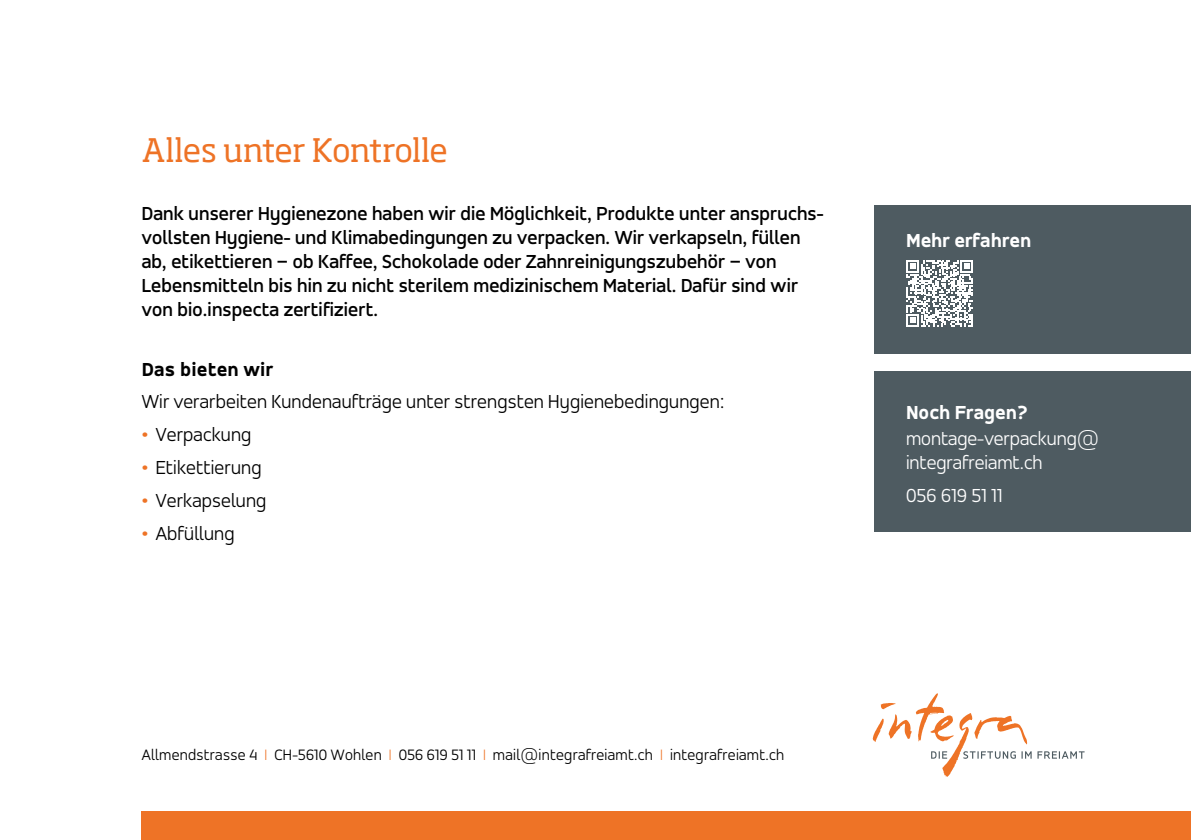
<style>
.page{position:relative;width:1191px;height:840px;background:#fff}
.page>*{position:absolute;margin:0;border:0;box-sizing:border-box;transform-origin:0 0}
.t1{font:32px "Soho Pro";letter-spacing:-.025em;color:#ee7326}
.t2{font:500 20px/24px "Accord";letter-spacing:.01em;color:#000}
.t3{font:300 20px "Accord";letter-spacing:.01em;color:#000}
.t4{font:300 20px/24px "Accord";color:#fff}
.t5{font:800 20px "Accord";color:#fff}
.t6{font:800 20px "Accord";letter-spacing:.01em;color:#000}
.t7{font:300 20px "Accord";letter-spacing:.02em;color:#fff}
.t8{font:300 16px "Accord";letter-spacing:.02em;color:#000}
.s1{font-weight:500;color:#ee7326}
.s2{font-weight:200;color:#ee7326}
</style>
<div class="page">
<div style="left:874px;top:205px;width:317px;height:148px;background:#4e5b61"></div>
<div style="left:874px;top:371px;width:317px;height:160px;background:#4e5b61"></div>
<svg style="left:872px;top:693px;width:212px;height:83px"></svg>
<div style="left:142px;top:811px;width:1049px;height:28px;background:#ee7326"></div>
<svg style="left:906px;top:260px;width:67px;height:66px"></svg>
<h1 class="t1" style="left:142px;top:128px;width:307px">Alles unter Kontrolle</h1>
<p class="t2" style="left:142px;top:201px;width:683px">Dank unserer Hygienezone haben wir die Möglichkeit, Produkte unter anspruchs&shy;vollsten Hygiene- und Klimabedingungen zu verpacken. Wir verkapseln, füllen ab, etikettieren – ob Kaffee, Schokolade oder Zahnreinigungszubehör – von Lebensmitteln bis hin zu nicht sterilem medizinischem Material. Dafür sind wir von bio.inspecta zertifiziert.</p>
<p class="t6" style="left:142px;top:357px;width:133px">Das bieten wir</p>
<p class="t3" style="left:142px;top:390px;width:584px">Wir verarbeiten Kundenaufträge unter strengsten Hygienebedingungen:</p>
<p class="t3" style="left:142px;top:423px;width:111px"><span class="s1">•</span> Verpackung</p>
<p class="t3" style="left:142px;top:456px;width:121px"><span class="s1">•</span> Etikettierung</p>
<p class="t3" style="left:142px;top:488px;width:126px"><span class="s1">•</span> Verkapselung</p>
<p class="t3" style="left:142px;top:521px;width:94px"><span class="s1">•</span> Abfüllung</p>
<p class="t8" style="left:142px;top:744px;width:644px">Allmendstrasse 4 <span class="s2">I</span> CH-5610 Wohlen <span class="s2">I</span> 056 619 51 11 <span class="s2">I</span> mail@integrafreiamt.ch <span class="s2">I</span> integrafreiamt.ch</p>
<p class="t5" style="left:906px;top:229px;width:127px">Mehr erfahren</p>
<p class="t5" style="left:906px;top:400px;width:124px">Noch Fragen?</p>
<p class="t4" style="left:906px;top:426px;width:195px">montage-verpackung@ integrafreiamt.ch</p>
<p class="t7" style="left:906px;top:484px;width:98px">056 619 51 11</p>
</div>
